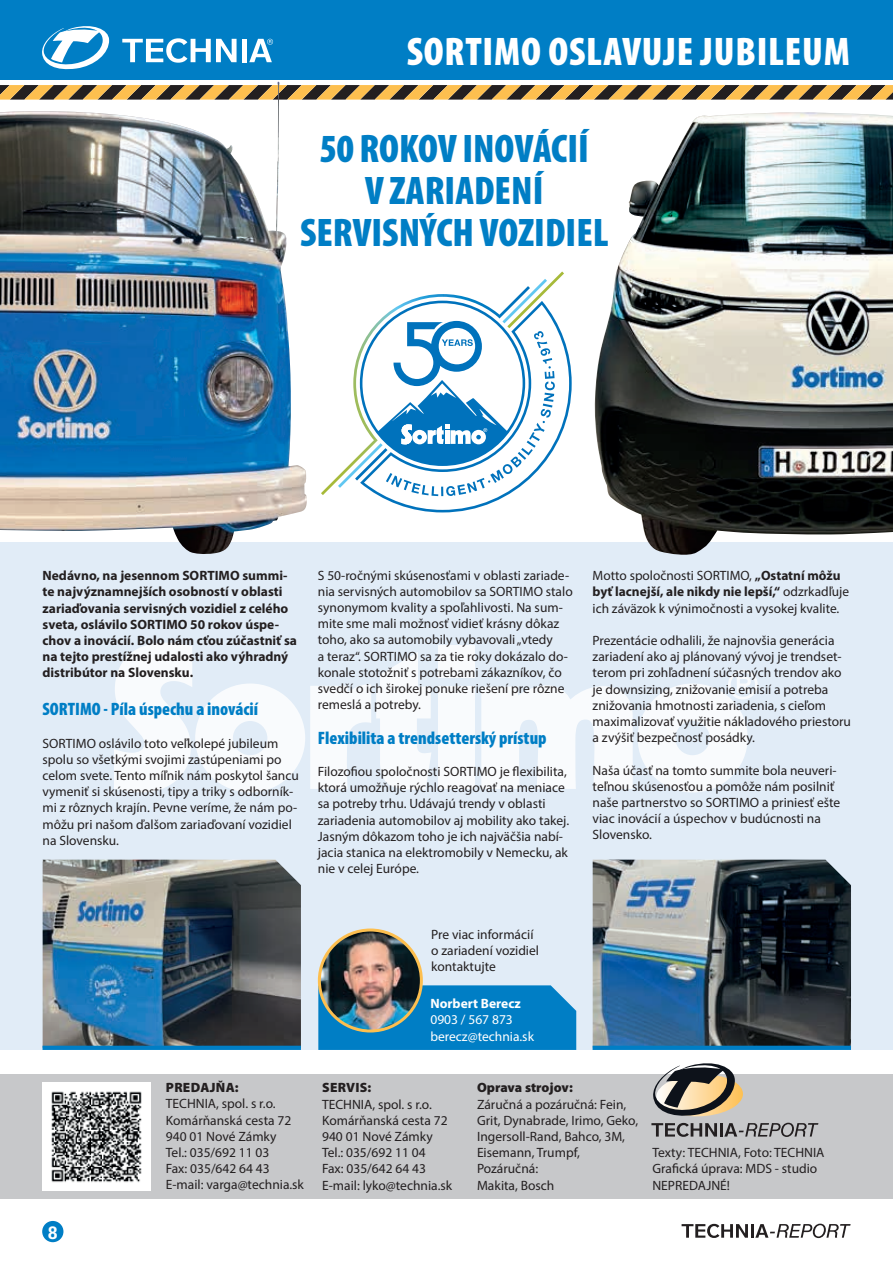
<style>
.page{position:relative;width:893px;height:1263px;background:#fff}
.page>*{position:absolute;margin:0;border:0;box-sizing:border-box;transform-origin:0 0}
.t1{font:900 condensed 40.05px/42px "Myriad Pro";color:#007ec5;text-align:center}
.t2{font:900 condensed 40.05px "Myriad Pro";letter-spacing:.02em;color:#fff}
.t3{font:900 condensed 18px "Myriad Pro";color:#007ec5}
.t4{font:700 18px "Brown Pro";color:#fff}
.t5{font:13.5px/16.2px "Myriad Pro";color:#231f20}
.t6{font:700 13.5px/16.2px "Myriad Pro";color:#231f20}
.t7{font:900 13.5px "Myriad Pro";letter-spacing:.005em;color:#231f20}
.t8{font:13.5px/16.2px "Myriad Pro";color:#fff}
.t9{font:700 13.5px "Myriad Pro";color:#fff}
.s1{font-weight:700}
</style>
<div class="page">
<div style="left:0;top:1074px;width:893px;height:124px;background:#c7c8ca"></div>
<div style="left:0;top:0;width:893px;height:79px;background:#007ec5"></div>
<svg style="left:307px;top:85px;width:586px;height:15px;background:#967640"></svg>
<div style="left:0;top:253px;width:893px;height:797px;background:#e1ecf7"></div>
<div style="left:438px;top:686px;width:37px;height:103px;background:#fff"></div>
<div style="left:438px;top:646px;width:37px;height:32px;background:#fff"></div>
<svg style="left:114px;top:643px;width:317px;height:149px"></svg>
<svg style="left:481px;top:670px;width:277px;height:122px"></svg>
<svg style="left:651px;top:1063px;width:167px;height:74px"></svg>
<img style="left:43px;top:1082px;width:107px;height:108px">
<hr style="left:751px;top:1224px;width:3px;height:14px;background:#231f20">
<svg style="left:682px;top:1224px;width:66px;height:14px"></svg>
<svg style="left:755px;top:1224px;width:96px;height:14px"></svg>
<svg style="left:42px;top:26px;width:67px;height:44px"></svg>
<div style="left:242px;top:39px;width:5px;height:23px;background:#fff"></div>
<svg style="left:122px;top:38px;width:115px;height:25px"></svg>
<svg style="left:249px;top:39px;width:24px;height:23px"></svg>
<div style="left:0;top:123px;width:893px;height:418px;background:#fff"></div>
<img style="left:594px;top:113px;width:299px;height:442px">
<img style="left:0;top:82px;width:307px;height:472px">
<svg style="left:321px;top:271px;width:251px;height:241px"></svg>
<div style="left:42px;top:1221px;width:21px;height:21px;background:#007ec5;border-radius:50%"></div>
<div style="left:318px;top:985px;width:258px;height:65px;background:#007ec5"></div>
<img style="left:319px;top:932px;width:102px;height:99px">
<div style="left:318px;top:928px;width:105px;height:104px;border:3px solid #fdbf4f;border-radius:50%"></div>
<img style="left:43px;top:860px;width:258px;height:186px">
<hr style="left:43px;top:1046px;width:258px;height:4px;background:#007ec5">
<img style="left:593px;top:860px;width:258px;height:186px">
<hr style="left:593px;top:1046px;width:258px;height:4px;background:#007ec5">
<h1 class="t2" style="left:407px;top:26px;width:445px">SORTIMO OSLAVUJE JUBILEUM</h1>
<h1 class="t1" style="left:300px;top:127px;width:310px">50 ROKOV INOVÁCIÍ<br>V ZARIADENÍ<br>SERVISNÝCH VOZIDIEL</h1>
<p class="t6" style="left:43px;top:567px;width:256px">Nedávno, na jesennom SORTIMO summi&shy;te najvýznamnejších osobností v oblasti zariaďovania servisných vozidiel z celého sveta, oslávilo SORTIMO 50 rokov úspe&shy;chov a inovácií. Bolo nám cťou zúčastniť sa na tejto prestížnej udalosti ako výhradný distribútor na Slovensku.</p>
<h2 class="t3" style="left:43px;top:698px;width:217px">SORTIMO - Píla úspechu a inovácií</h2>
<p class="t5" style="left:43px;top:735px;width:258px">SORTIMO oslávilo toto veľkolepé jubileum spolu so všetkými svojimi zastúpeniami po celom svete. Tento míľnik nám poskytol šancu vymeniť si skúsenosti, tipy a triky s odborník&shy;mi z rôznych krajín. Pevne veríme, že nám po&shy;môžu pri našom ďalšom zariaďovaní vozidiel na Slovensku.</p>
<p class="t5" style="left:318px;top:567px;width:256px">S 50-ročnými skúsenosťami v oblasti zariade&shy;nia servisných automobilov sa SORTIMO stalo synonymom kvality a spoľahlivosti. Na sum&shy;mite sme mali možnosť vidieť krásny dôkaz toho, ako sa automobily vybavovali „vtedy<br>a teraz“. SORTIMO sa za tie roky dokázalo do&shy;konale stotožniť s potrebami zákazníkov, čo svedčí o ich širokej ponuke riešení pre rôzne remeslá a potreby.</p>
<h2 class="t3" style="left:318px;top:726px;width:230px">Flexibilita a trendsetterský prístup</h2>
<p class="t5" style="left:318px;top:763px;width:253px">Filozofiou spoločnosti SORTIMO je flexibilita, ktorá umožňuje rýchlo reagovať na meniace sa potreby trhu. Udávajú trendy v oblasti zariadenia automobilov aj mobility ako takej.<br>Jasným dôkazom toho je ich najväčšia nabí&shy;jacia stanica na elektromobily v Nemecku, ak nie v celej Európe.</p>
<p class="t5" style="left:593px;top:567px;width:258px">Motto spoločnosti SORTIMO, <span class="s1">„Ostatní môžu byť lacnejší, ale nikdy nie lepší,“</span> odzrkadľuje ich záväzok k výnimočnosti a vysokej kvalite.</p>
<p class="t5" style="left:593px;top:632px;width:260px">Prezentácie odhalili, že najnovšia generácia zariadení ako aj plánovaný vývoj je trendset&shy;terom pri zohľadnení súčasných trendov ako je downsizing, znižovanie emisií a potreba znižovania hmotnosti zariadenia, s cieľom maximalizovať využitie nákladového priestoru a zvýšiť bezpečnosť posádky.</p>
<p class="t5" style="left:593px;top:762px;width:249px">Naša účasť na tomto summite bola neuveri&shy;teľnou skúsenosťou a pomôže nám posilniť naše partnerstvo so SORTIMO a priniesť ešte viac inovácií a úspechov v budúcnosti na Slovensko.</p>
<h2 class="t4" style="left:48px;top:1223px;width:11px">8</h2>
<p class="t7" style="left:166px;top:1078px;width:74px">PREDAJŇA:</p>
<p class="t5" style="left:166px;top:1095px;width:140px">TECHNIA, spol. s r.o.<br>Komárňanská cesta 72<br>940 01 Nové Zámky<br>Tel.: 035/692 11 03<br>Fax: 035/642 64 43<br>E-mail: varga@technia.sk</p>
<p class="t5" style="left:431px;top:926px;width:109px">Pre viac informácií o zariadení vozidiel kontaktujte</p>
<p class="t9" style="left:430px;top:995px;width:92px">Norbert Berecz</p>
<p class="t8" style="left:430px;top:1011px;width:105px">0903 / 567 873 berecz@technia.sk</p>
<p class="t7" style="left:322px;top:1079px;width:51px">SERVIS:</p>
<p class="t5" style="left:322px;top:1096px;width:132px">TECHNIA, spol. s r.o.<br>Komárňanská cesta 72<br>940 01 Nové Zámky<br>Tel.: 035/692 11 04<br>Fax: 035/642 64 43<br>E-mail: lyko@technia.sk</p>
<p class="t7" style="left:477px;top:1079px;width:97px">Oprava strojov:</p>
<p class="t5" style="left:477px;top:1096px;width:163px">Záručná a pozáručná: Fein,<br>Grit, Dynabrade, Irimo, Geko,<br>Ingersoll-Rand, Bahco, 3M,<br>Eisemann, Trumpf,<br>Pozáručná:<br>Makita, Bosch</p>
<p class="t5" style="left:652px;top:1144px;width:174px">Texty: TECHNIA, Foto: TECHNIA<br>Grafická úprava: MDS - studio<br>NEPREDAJNÉ!</p>
</div>
